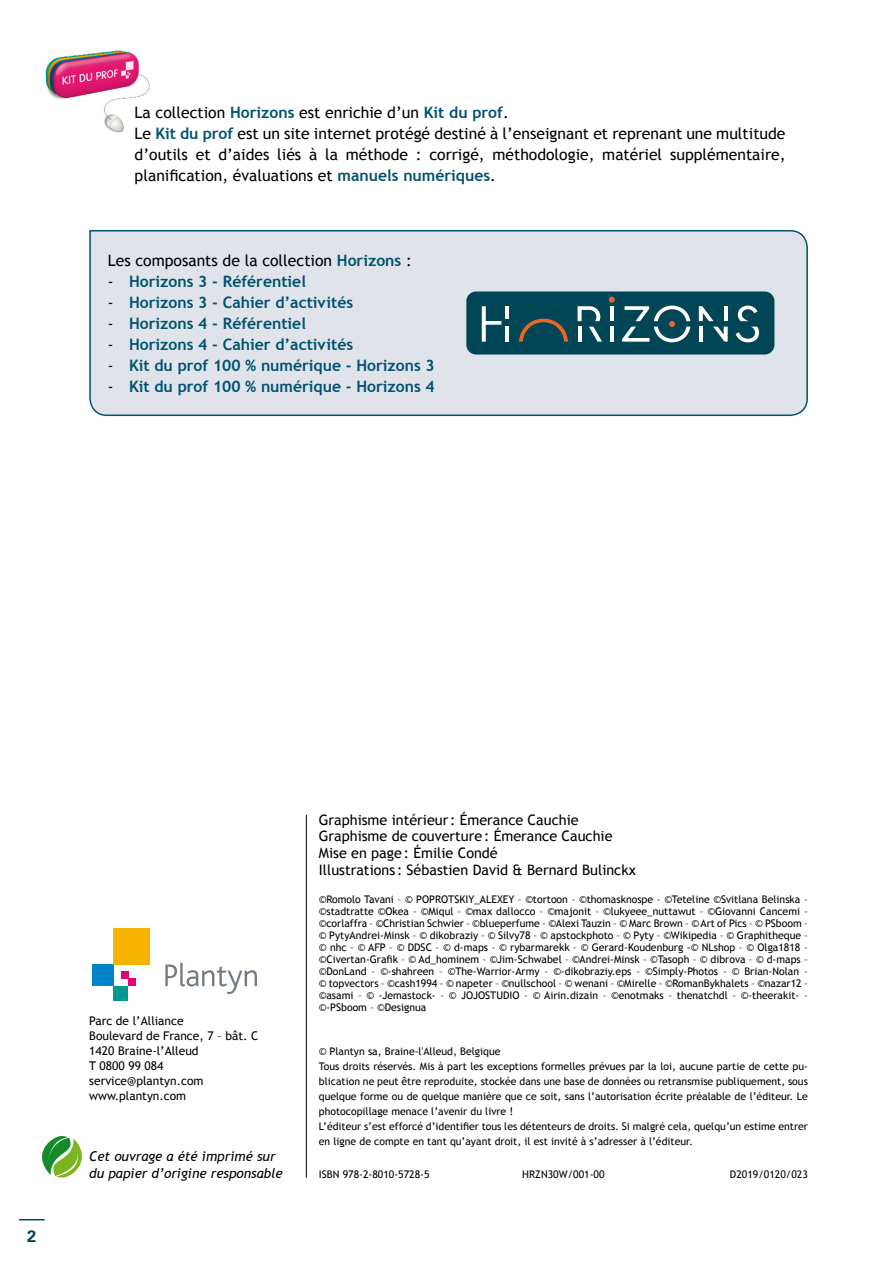
<style>
.page{position:relative;width:893px;height:1263px;background:#fff}
.page>*{position:absolute;margin:0;border:0;box-sizing:border-box;transform-origin:0 0}
.t1{font:700 16.5px "Univers LT Std";color:#004656}
.t2{font:15.75px/21px "Trebuchet MS";color:#000}
.t3{font:700 15.75px "Trebuchet MS";color:#005270}
.t4{font:14.4px/16.5px "Trebuchet MS";color:#000}
.t5{font:italic 13.5px/16.5px "Trebuchet MS";color:#000}
.t6{font:12px/15px "Trebuchet MS";color:#000}
.t7{font:10.5px/12px "Trebuchet MS";color:#000;text-align:justify}
.s1{font-weight:700;color:#005270}
.s2{font-weight:400;color:#000}
</style>
<div class="page">
<svg style="left:19px;top:1219px;width:26px;height:1px"></svg>
<hr style="left:306px;top:815px;width:1px;height:362px;background:#000">
<div style="left:121px;top:971px;width:7px;height:8px;background:#e2007a"></div>
<div style="left:128px;top:979px;width:7px;height:7px;background:#e2007a"></div>
<div style="left:114px;top:986px;width:14px;height:14px;background:#009992"></div>
<div style="left:92px;top:964px;width:22px;height:22px;background:#0083c7"></div>
<div style="left:114px;top:928px;width:36px;height:36px;background:#f6b400"></div>
<svg style="left:165px;top:963px;width:92px;height:31px"></svg>
<svg style="left:42px;top:1136px;width:40px;height:41px"></svg>
<div style="left:89px;top:230px;width:719px;height:186px;background:#e0e4ea"></div>
<img style="left:45px;top:50px;width:105px;height:83px">
<div style="left:466px;top:292px;width:308px;height:62px;background:#004656;border-radius:10px"></div>
<svg style="left:736px;top:327px;width:23px;height:15px"></svg>
<svg style="left:738px;top:306px;width:19px;height:15px"></svg>
<svg style="left:713px;top:327px;width:15px;height:15px"></svg>
<hr style="left:699px;top:327px;width:4px;height:15px;background:#fff">
<svg style="left:699px;top:306px;width:15px;height:15px"></svg>
<hr style="left:724px;top:306px;width:4px;height:15px;background:#fff">
<svg style="left:622px;top:306px;width:68px;height:36px"></svg>
<hr style="left:610px;top:327px;width:4px;height:15px;background:#fff">
<hr style="left:610px;top:306px;width:4px;height:15px;background:#fff">
<svg style="left:609px;top:297px;width:6px;height:6px"></svg>
<svg style="left:589px;top:327px;width:13px;height:15px"></svg>
<hr style="left:578px;top:327px;width:4px;height:15px;background:#fff">
<svg style="left:578px;top:306px;width:22px;height:15px"></svg>
<svg style="left:519px;top:319px;width:49px;height:23px"></svg>
<hr style="left:505px;top:327px;width:4px;height:15px;background:#fff">
<svg style="left:482px;top:306px;width:19px;height:36px"></svg>
<hr style="left:505px;top:306px;width:4px;height:13px;background:#fff">
<p class="t2" style="left:135px;top:102px;width:652px">La collection <span class="s1">Horizons</span> est enrichie d’un <span class="s1">Kit du prof</span>.<br>Le <span class="s1">Kit du prof</span> est un site internet protégé destiné à l’enseignant et reprenant une multitude d’outils et d’aides liés à la méthode : corrigé, méthodologie, matériel supplémentaire, planification, évaluations et <span class="s1">manuels numériques</span>.</p>
<h2 class="t2" style="left:108px;top:250px;width:306px">Les composants de la collection <span class="s1">Horizons</span> :</h2>
<h2 class="t3" style="left:108px;top:271px;width:200px"><span class="s2">-</span> Horizons 3 - Référentiel</h2>
<h2 class="t3" style="left:108px;top:292px;width:247px"><span class="s2">-</span> Horizons 3 - Cahier d’activités</h2>
<h2 class="t3" style="left:108px;top:313px;width:200px"><span class="s2">-</span> Horizons 4 - Référentiel</h2>
<h2 class="t3" style="left:108px;top:334px;width:247px"><span class="s2">-</span> Horizons 4 - Cahier d’activités</h2>
<h2 class="t3" style="left:108px;top:355px;width:329px"><span class="s2">-</span> Kit du prof 100 % numérique - Horizons 3</h2>
<h2 class="t3" style="left:108px;top:376px;width:329px"><span class="s2">-</span> Kit du prof 100 % numérique - Horizons 4</h2>
<h1 class="t1" style="left:27px;top:1226px;width:11px">2</h1>
<p class="t6" style="left:89px;top:1014px;width:171px">Parc de l’Alliance<br>Boulevard de France, 7 – bât. C<br>1420 Braine-l’Alleud<br>T 0800 99 084 service@plantyn.com www.plantyn.com</p>
<p class="t5" style="left:89px;top:1148px;width:195px">Cet ouvrage a été imprimé sur du papier d’origine responsable</p>
<h3 class="t4" style="left:319px;top:812px;width:318px">Graphisme intérieur: Émerance Cauchie Graphisme de couverture: Émerance Cauchie Mise en page: Émilie Condé<br>Illustrations : Sébastien David &amp; Bernard Bulinckx</h3>
<p class="t7" style="left:319px;top:893px;width:490px">©Romolo Tavani – © POPROTSKIY_ALEXEY – ©tortoon – ©thomasknospe – ©Teteline ©Svitlana Belinska – ©stadtratte ©Okea – ©Miqul – ©max dallocco – ©majonit – ©lukyeee_nuttawut – ©Giovanni Cancemi – ©corlaffra – ©Christian Schwier – ©blueperfume – ©Alexi Tauzin – © Marc Brown – © Art of Pics – © PSboom – © PytyAndrei-Minsk – © dikobraziy – © Silvy78 – © apstockphoto – © Pyty – ©Wikipedia – © Graphitheque – © nhc – © AFP – © DDSC – © d-maps – © rybarmarekk – © Gerard-Koudenburg -© NLshop – © Olga1818 – ©Civertan-Grafik – © Ad_hominem – ©Jim-Schwabel – ©Andrei-Minsk – ©Tasoph – © dibrova – © d-maps – ©DonLand – ©-shahreen – ©The-Warrior-Army – ©-dikobraziy.eps – ©Simply-Photos – © Brian-Nolan – © topvectors – ©cash1994 – © napeter – ©nullschool – © wenani – ©Mirelle – ©RomanBykhalets – ©nazar12 – ©asami – © -Jemastock- – © JOJOSTUDIO – © Airin.dizain – ©enotmaks – thenatchdl – ©-theerakit- – ©-PSboom – ©Designua</p>
<p class="t7" style="left:319px;top:1043px;width:490px;line-height:15px;text-align:left">© Plantyn sa, Braine-l'Alleud, Belgique<br>Tous droits réservés. Mis à part les exceptions formelles prévues par la loi, aucune partie de cette pu&shy;blication ne peut être reproduite, stockée dans une base de données ou retransmise publiquement, sous quelque forme ou de quelque manière que ce soit, sans l’autorisation écrite préalable de l’éditeur. Le photocopillage menace l’avenir du livre !<br>L’éditeur s’est efforcé d’identifier tous les détenteurs de droits. Si malgré cela, quelqu’un estime entrer en ligne de compte en tant qu’ayant droit, il est invité à s’adresser à l’éditeur.</p>
<p class="t7" style="left:319px;top:1168px;width:112px">ISBN 978-2-8010-5728-5</p>
<p class="t7" style="left:522px;top:1168px;width:84px">HRZN30W/001-00</p>
<p class="t7" style="left:730px;top:1168px;width:79px">D2019/0120/023</p>
</div>
